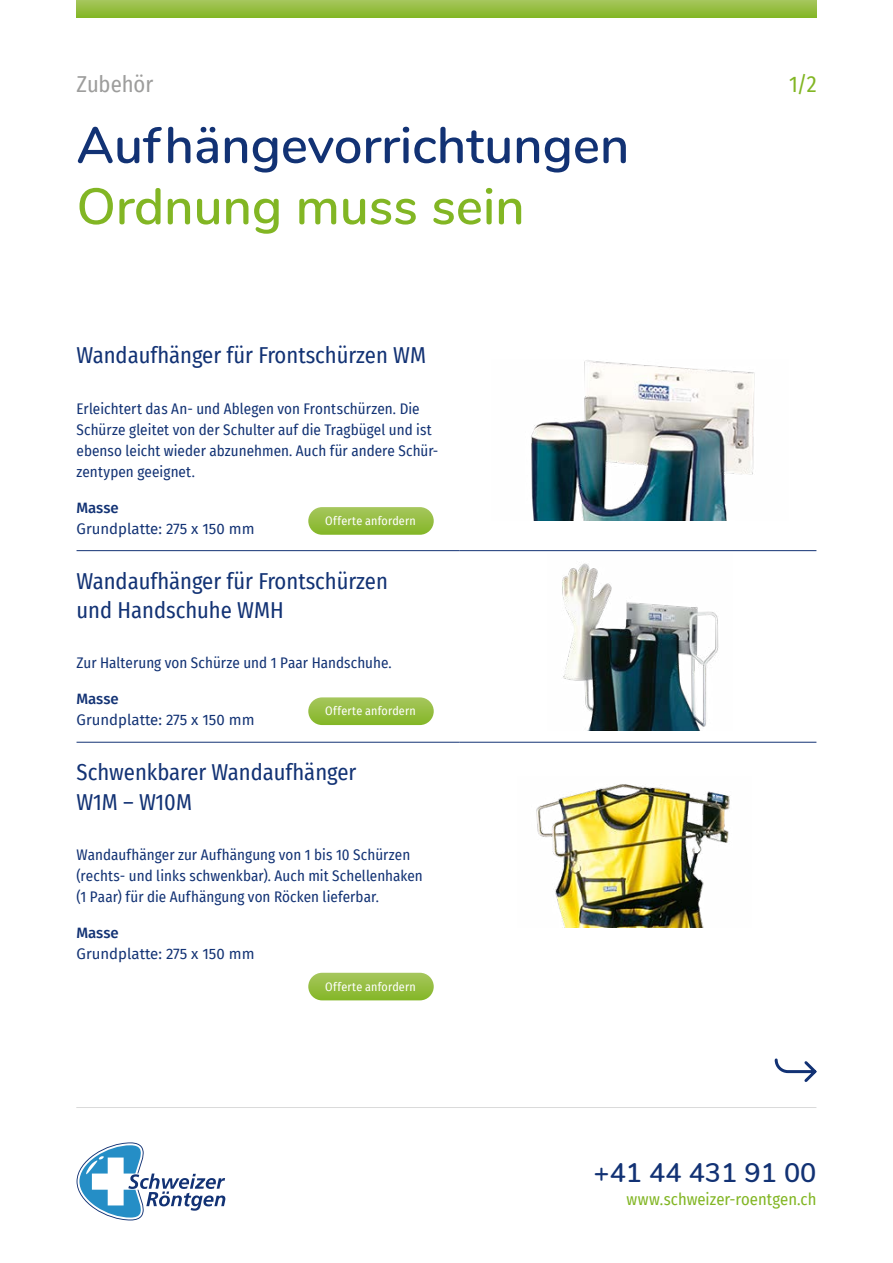
<style>
.page{position:relative;width:893px;height:1263px;background:#fff}
.page>*{position:absolute;margin:0;border:0;box-sizing:border-box;transform-origin:0 0}
.t1{font:600 51px "Nunito";color:#123274}
.t2{font:600 51px "Nunito";color:#82b624}
.t3{font:600 27px "Nunito";color:#123274}
.t4{font:22.5px/29.2px "Fira Sans Condensed";color:#123274}
.t5{font:22.5px "Fira Sans Condensed";color:#9d9d9c}
.t6{font:22.5px "Fira Sans Condensed";color:#82b624}
.t7{font:16.5px "Fira Sans Condensed";color:#82b624}
.t8{font:15px/21px "Fira Sans Condensed";letter-spacing:.005em;color:#123274}
.t9{font:15px "Fira Sans";color:#123274}
.t10{font:500 15px "Fira Sans";letter-spacing:-.005em;color:#123274}
.t11{font:12px "Fira Sans Condensed";letter-spacing:.015em;color:#fff}
</style>
<div class="page">
<svg style="left:77px;top:1142px;width:148px;height:78px"></svg>
<hr style="left:76px;top:1107px;width:740px;height:1px;background:#dadada">
<svg style="left:76px;top:0;width:741px;height:17px;background:#95be42"></svg>
<svg style="left:774px;top:1058px;width:43px;height:24px"></svg>
<hr style="left:77px;top:550px;width:382px;height:1px;background:#123274">
<hr style="left:459px;top:550px;width:357px;height:1px;background:#123274">
<hr style="left:77px;top:742px;width:382px;height:1px;background:#123274">
<hr style="left:459px;top:742px;width:357px;height:1px;background:#123274">
<img style="left:531px;top:360px;width:224px;height:161px">
<img style="left:562px;top:563px;width:157px;height:167px">
<img style="left:536px;top:784px;width:194px;height:143px">
<div style="left:308px;top:507px;width:126px;height:28px;background:linear-gradient(to bottom,#a7c65e,#85b729);border-radius:14px"></div>
<div style="left:308px;top:697px;width:126px;height:28px;background:linear-gradient(to bottom,#a8c75f,#85b729);border-radius:14px"></div>
<svg style="left:308px;top:973px;width:126px;height:27px;background:#95be43"></svg>
<h3 class="t5" style="left:77px;top:67px;width:78px">Zubehör</h3>
<h1 class="t1" style="left:77px;top:108px;width:554px">Aufhängevorrichtungen</h1>
<h1 class="t2" style="left:77px;top:169px;width:450px">Ordnung muss sein</h1>
<h3 class="t4" style="left:77px;top:340px;width:351px">Wandaufhänger für Frontschürzen WM</h3>
<p class="t8" style="left:77px;top:397px;width:363px">Erleichtert das An- und Ablegen von Frontschürzen. Die Schürze gleitet von der Schulter auf die Tragbügel und ist ebenso leicht wieder abzunehmen. Auch für andere Schür&shy;zentypen geeignet.</p>
<p class="t10" style="left:77px;top:495px;width:44px">Masse</p>
<p class="t9" style="left:77px;top:517px;width:180px">Grundplatte: 275 x 150 mm</p>
<h3 class="t4" style="left:77px;top:566px;width:313px">Wandaufhänger für Frontschürzen und Handschuhe WMH</h3>
<p class="t8" style="left:77px;top:652px;width:317px">Zur Halterung von Schürze und 1 Paar Handschuhe.</p>
<p class="t10" style="left:77px;top:687px;width:44px">Masse</p>
<p class="t9" style="left:77px;top:709px;width:180px">Grundplatte: 275 x 150 mm</p>
<h3 class="t4" style="left:77px;top:757px;width:281px">Schwenkbarer Wandaufhänger<br>W1M – W10M</h3>
<p class="t8" style="left:77px;top:844px;width:348px">Wandaufhänger zur Aufhängung von 1 bis 10 Schürzen (rechts- und links schwenkbar). Auch mit Schellenhaken (1 Paar) für die Aufhängung von Röcken lieferbar.</p>
<p class="t10" style="left:77px;top:920px;width:44px">Masse</p>
<p class="t9" style="left:77px;top:942px;width:180px">Grundplatte: 275 x 150 mm</p>
<p class="t11" style="left:325px;top:512px;width:92px">Offerte anfordern</p>
<p class="t11" style="left:325px;top:702px;width:92px">Offerte anfordern</p>
<p class="t11" style="left:325px;top:977px;width:92px">Offerte anfordern</p>
<h3 class="t6" style="left:789px;top:67px;width:29px">1/2</h3>
<h2 class="t3" style="left:593px;top:1153px;width:224px">+41 44 431 91 00</h2>
<p class="t7" style="left:626px;top:1187px;width:191px">www.schweizer-roentgen.ch</p>
</div>
